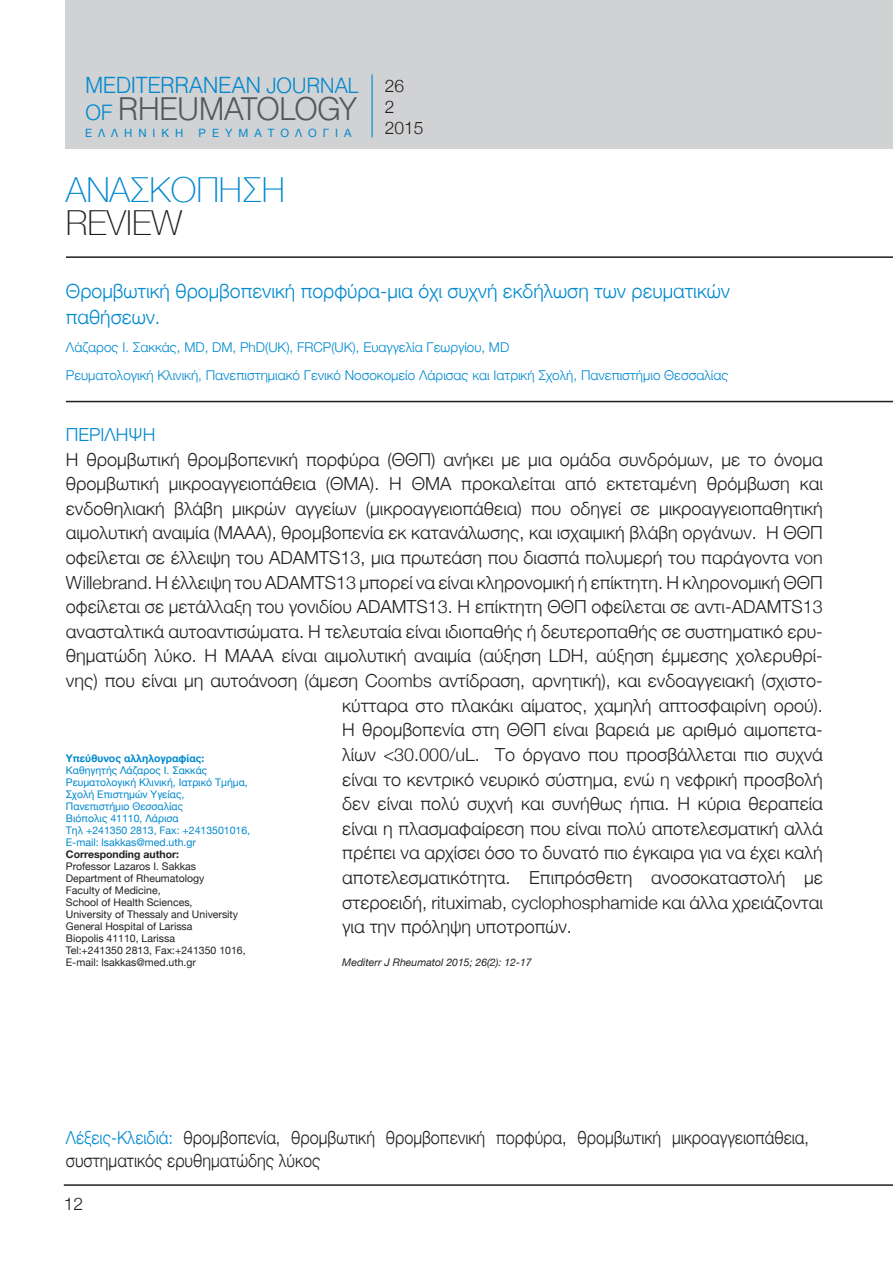
<style>
.page{position:relative;width:893px;height:1263px;background:#fff}
.page>*{position:absolute;margin:0;border:0;box-sizing:border-box;transform-origin:0 0}
.t1{font:100 34.5px "Helvetica Neue";color:#0089cf}
.t2{font:100 34.5px "Helvetica Neue";color:#231f20}
.t3{font:300 31.2px "UB Helvetica";letter-spacing:-.025em;color:#57585a}
.t4{font:300 22.2px "UB Helvetica";letter-spacing:-.02em;color:#0089cf}
.t5{font:300 19.5px/25.5px "Helvetica Neue";color:#008ad0}
.t6{font:300 18px "Helvetica Neue";color:#231f20}
.t7{font:300 18px/23.1px "Helvetica Neue";color:#231f20;scale:.9 1}
.t8{font:300 18px "Helvetica Neue";color:#0089cf}
.t9{font:300 17.4px/21px "Helvetica Neue";color:#231f20}
.t10{font:300 13.5px/28px "Helvetica Neue";color:#008ad0}
.t11{font:11.4px "Helvetica Neue";letter-spacing:.525em;color:#0089cf}
.t12{font:10.5px/12px "Helvetica Neue";color:#231f20}
.t13{font:10.5px/12px "Helvetica Neue";color:#0089cf}
.t14{font:italic 10.5px "Helvetica Neue";color:#231f20}
.t15{font:700 10.5px "Helvetica Neue";color:#0089cf}
.t16{font:700 10.5px "Helvetica Neue";color:#231f20}
.s1{font-size:21px}
.s2{font-size:21px;color:#0089cf}
.s3{color:#0089cf}
</style>
<div class="page">
<div style="left:66px;top:0;width:827px;height:149px;background:#d1d2d4"></div>
<hr style="left:371px;top:74px;width:2px;height:63px;background:#0089cf">
<hr style="left:64px;top:1184px;width:829px;height:2px;background:#231f20">
<hr style="left:66px;top:256px;width:827px;height:2px;background:#231f20">
<hr style="left:66px;top:401px;width:827px;height:1px;background:#231f20">
<p class="t4" style="left:85px;top:72px;width:275px">MEDITERRANEAN <span class="s1">JOURNAL</span></p>
<h2 class="t3" style="left:85px;top:90px;width:273px"><span class="s2">OF</span> RHEUMATOLOGY</h2>
<p class="t11" style="left:85px;top:125px;width:100px">ΕΛΛΗΝΙΚΗ</p>
<p class="t11" style="left:199px;top:125px;width:154px">ΡΕΥΜΑΤΟΛΟΓΙΑ</p>
<h1 class="t1" style="left:66px;top:163px;width:175px">ΑΝΑΣΚΟΠΗΣΗ</h1>
<h1 class="t2" style="left:66px;top:197px;width:118px">REVIEW</h1>
<p class="t9" style="left:385px;top:75px;width:40px">26<br>2<br>2015</p>
<p class="t5" style="left:66px;top:277px;width:666px">Θρομβωτική θρομβοπενική πορφύρα-μια όχι συχνή εκδήλωση των ρευματικών παθήσεων.</p>
<p class="t10" style="left:66px;top:332px;width:664px">Λάζαρος Ι. Σακκάς, MD, DM, PhD(UK), FRCP(UK), Ευαγγελία Γεωργίου, MD<br>Ρευματολογική Κλινική, Πανεπιστημιακό Γενικό Νοσοκομείο Λάρισας και Ιατρική Σχολή, Πανεπιστήμιο Θεσσαλίας</p>
<p class="t8" style="left:66px;top:420px;width:91px">ΠΕΡΙΛΗΨΗ</p>
<p class="t6" style="left:66px;top:445px;width:758px">H θρομβωτική θρομβοπενική πορφύρα (ΘΘΠ) ανήκει με μια ομάδα συνδρόμων, με το όνομα</p>
<p class="t6" style="left:66px;top:469px;width:758px">θρομβωτική μικροαγγειοπάθεια (ΘΜΑ). Η ΘΜΑ προκαλείται από εκτεταμένη θρόμβωση και</p>
<p class="t6" style="left:66px;top:494px;width:758px">ενδοθηλιακή βλάβη μικρών αγγείων (μικροαγγειοπάθεια) που οδηγεί σε μικροαγγειοπαθητική</p>
<p class="t6" style="left:66px;top:518px;width:758px">αιμολυτική αναιμία (ΜΑΑΑ), θρομβοπενία εκ κατανάλωσης, και ισχαιμική βλάβη οργάνων. Η ΘΘΠ</p>
<p class="t6" style="left:66px;top:543px;width:758px">οφείλεται σε έλλειψη του ADAMTS13, μια πρωτεάση που διασπά πολυμερή του παράγοντα von</p>
<p class="t6" style="left:66px;top:568px;width:758px">Willebrand. Η έλλειψη του ADAMTS13 μπορεί να είναι κληρονομική ή επίκτητη. Η κληρονομική ΘΘΠ</p>
<p class="t6" style="left:66px;top:592px;width:758px">οφείλεται σε μετάλλαξη του γονιδίου ADAMTS13. Η επίκτητη ΘΘΠ οφείλεται σε αντι-ADAMTS13</p>
<p class="t6" style="left:66px;top:617px;width:758px">ανασταλτικά αυτοαντισώματα. Η τελευταία είναι ιδιοπαθής ή δευτεροπαθής σε συστηματικό ερυ-</p>
<p class="t6" style="left:66px;top:641px;width:758px">θηματώδη λύκο. Η ΜΑΑΑ είναι αιμολυτική αναιμία (αύξηση LDH, αύξηση έμμεσης χολερυθρί-</p>
<p class="t6" style="left:66px;top:666px;width:758px">νης) που είναι μη αυτοάνοση (άμεση Coombs αντίδραση, αρνητική), και ενδοαγγειακή (σχιστο-</p>
<p class="t6" style="left:342px;top:691px;width:482px">κύτταρα στο πλακάκι αίματος, χαμηλή απτοσφαιρίνη ορού).</p>
<p class="t6" style="left:342px;top:715px;width:482px">Η θρομβοπενία στη ΘΘΠ είναι βαρειά με αριθμό αιμοπετα-</p>
<p class="t6" style="left:342px;top:740px;width:482px">λίων &lt;30.000/uL. Το όργανο που προσβάλλεται πιο συχνά</p>
<p class="t6" style="left:342px;top:764px;width:482px">είναι το κεντρικό νευρικό σύστημα, ενώ η νεφρική προσβολή</p>
<p class="t6" style="left:342px;top:789px;width:482px">δεν είναι πολύ συχνή και συνήθως ήπια. Η κύρια θεραπεία</p>
<p class="t6" style="left:342px;top:814px;width:482px">είναι η πλασμαφαίρεση που είναι πολύ αποτελεσματική αλλά</p>
<p class="t6" style="left:342px;top:838px;width:482px">πρέπει να αρχίσει όσο το δυνατό πιο έγκαιρα για να έχει καλή</p>
<p class="t6" style="left:342px;top:863px;width:482px">αποτελεσματικότητα. Επιπρόσθετη ανοσοκαταστολή με</p>
<p class="t6" style="left:342px;top:887px;width:482px">στεροειδή, rituximab, cyclophosphamide και άλλα χρειάζονται</p>
<p class="t6" style="left:342px;top:912px;width:231px">για την πρόληψη υποτροπών.</p>
<p class="t14" style="left:342px;top:954px;width:191px">Mediterr J Rheumatol 2015; 26(2): 12-17</p>
<p class="t15" style="left:66px;top:750px;width:140px">Υπεύθυνος αλληλογραφίας:</p>
<p class="t13" style="left:66px;top:765px;width:186px">Καθηγητής Λάζαρος Ι. Σακκάς<br>Ρευματολογική Κλινική, Ιατρικό Τμήμα,<br>Σχολή Επιστημών Υγείας,<br>Πανεπιστήμιο Θεσσαλίας<br>Βιόπολις 41110, Λάρισα<br>Τηλ +241350 2813, Fax: +2413501016,<br>E-mail: lsakkas@med.uth.gr</p>
<p class="t16" style="left:66px;top:846px;width:115px">Corresponding author:</p>
<p class="t12" style="left:66px;top:861px;width:181px">Professor Lazaros I. Sakkas<br>Department of Rheumatology<br>Faculty of Medicine,<br>School of Health Sciences,<br>University of Thessaly and University<br>General Hospital of Larissa<br>Biopolis 41110, Larissa<br>Tel:+241350 2813, Fax:+241350 1016,<br>E-mail: lsakkas@med.uth.gr</p>
<p class="t7" style="left:66px;top:1125px;width:827px"><span class="s3">Λέξεις-Κλειδιά:</span> θρομβοπενία, θρομβωτική θρομβοπενική πορφύρα, θρομβωτική μικροαγγειοπάθεια, συστηματικός ερυθηματώδης λύκος</p>
<p class="t9" style="left:64px;top:1192px;width:21px">12</p>
</div>
